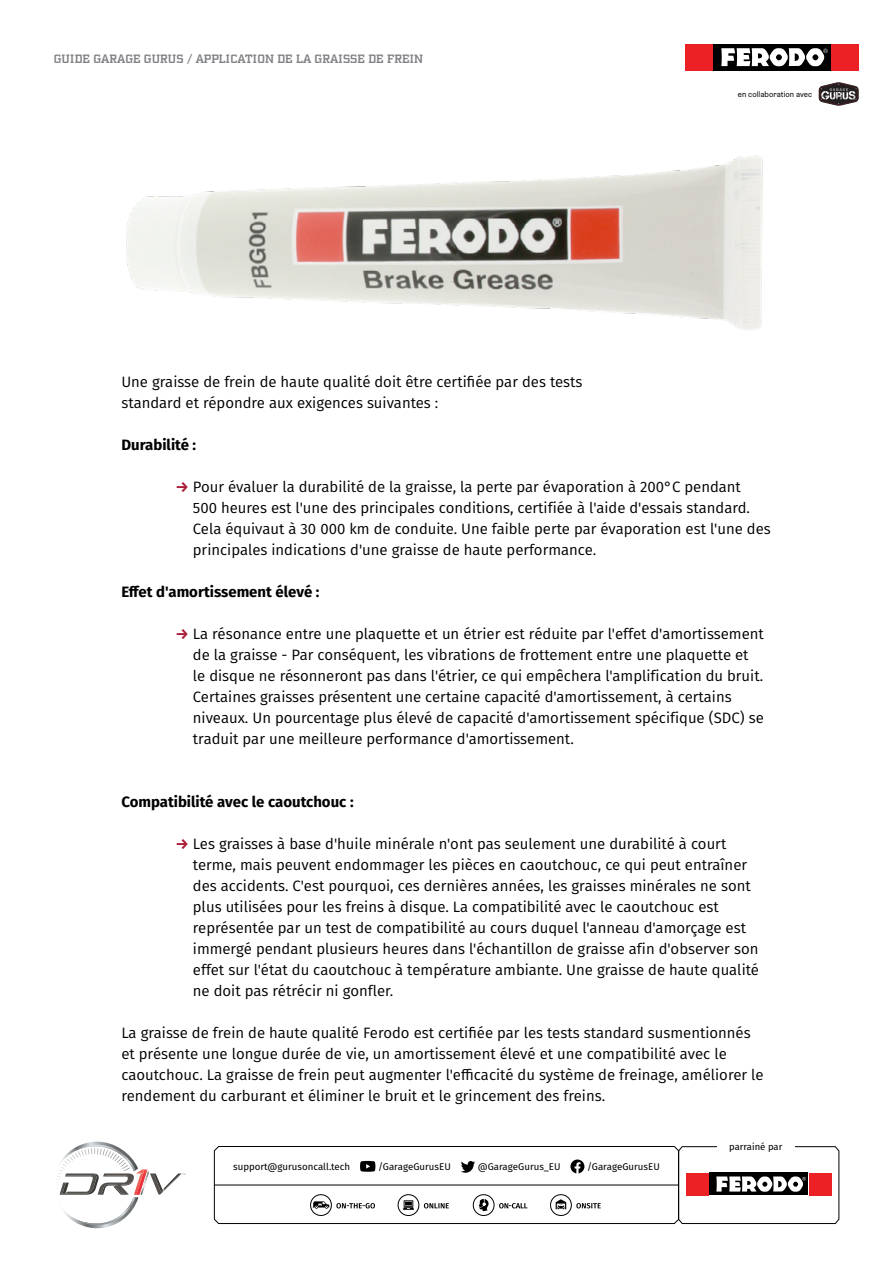
<style>
.page{position:relative;width:893px;height:1263px;background:#fff}
.page>*{position:absolute;margin:0;border:0;box-sizing:border-box;transform-origin:0 0}
.t1{font:15px/21px "Fira Sans";color:#000}
.t2{font:700 15px "Fira Sans";color:#000}
.t3{font:500 12px "PF Synch Pro";color:#808285}
.t4{font:9.75px "Fira Sans";color:#000}
.t5{font:9.6px "Fira Sans";color:#000}
.t6{font:7.95px "Graebenbach";letter-spacing:.01em;color:#000}
.s1{font-weight:700;color:#ab1c38}
</style>
<div class="page">
<svg style="left:819px;top:82px;width:40px;height:24px"></svg>
<svg style="left:685px;top:44px;width:174px;height:27px"></svg>
<div style="left:713px;top:44px;width:117px;height:26px;background:#000"></div>
<div style="left:685px;top:44px;width:27px;height:26px;background:#eb2126"></div>
<div style="left:831px;top:44px;width:27px;height:26px;background:#eb2126"></div>
<svg style="left:721px;top:48px;width:107px;height:18px"></svg>
<svg style="left:56px;top:1142px;width:129px;height:86px"></svg>
<svg style="left:214px;top:1146px;width:626px;height:78px"></svg>
<img style="left:126px;top:155px;width:637px;height:175px">
<p class="t3" style="left:54px;top:51px;width:371px">GUIDE GARAGE GURUS / APPLICATION DE LA GRAISSE DE FREIN</p>
<p class="t6" style="left:738px;top:89px;width:76px">en collaboration avec</p>
<p class="t1" style="left:121px;top:371px;width:463px">Une graisse de frein de haute qualité doit être certifiée par des tests standard et répondre aux exigences suivantes :</p>
<p class="t2" style="left:121px;top:433px;width:76px">Durabilité :</p>
<p class="t1" style="left:193px;top:476px;width:579px;text-indent:-18px"><span class="s1">→</span> Pour évaluer la durabilité de la graisse, la perte par évaporation à 200°C pendant<br>500 heures est l'une des principales conditions, certifiée à l'aide d'essais standard.<br>Cela équivaut à 30 000 km de conduite. Une faible perte par évaporation est l'une des principales indications d'une graisse de haute performance.</p>
<p class="t2" style="left:121px;top:580px;width:200px">Effet d'amortissement élevé :</p>
<p class="t1" style="left:193px;top:623px;width:572px;text-indent:-18px"><span class="s1">→</span> La résonance entre une plaquette et un étrier est réduite par l'effet d'amortissement de la graisse - Par conséquent, les vibrations de frottement entre une plaquette et le disque ne résonneront pas dans l'étrier, ce qui empêchera l'amplification du bruit.<br>Certaines graisses présentent une certaine capacité d'amortissement, à certains niveaux. Un pourcentage plus élevé de capacité d'amortissement spécifique (SDC) se traduit par une meilleure performance d'amortissement.</p>
<p class="t2" style="left:121px;top:790px;width:234px">Compatibilité avec le caoutchouc :</p>
<p class="t1" style="left:193px;top:833px;width:568px;text-indent:-18px"><span class="s1">→</span> Les graisses à base d'huile minérale n'ont pas seulement une durabilité à court terme, mais peuvent endommager les pièces en caoutchouc, ce qui peut entraîner des accidents. C'est pourquoi, ces dernières années, les graisses minérales ne sont plus utilisées pour les freins à disque. La compatibilité avec le caoutchouc est représentée par un test de compatibilité au cours duquel l'anneau d'amorçage est immergé pendant plusieurs heures dans l'échantillon de graisse afin d'observer son effet sur l'état du caoutchouc à température ambiante. Une graisse de haute qualité ne doit pas rétrécir ni gonfler.</p>
<p class="t1" style="left:121px;top:1022px;width:644px">La graisse de frein de haute qualité Ferodo est certifiée par les tests standard susmentionnés et présente une longue durée de vie, un amortissement élevé et une compatibilité avec le caoutchouc. La graisse de frein peut augmenter l'efficacité du système de freinage, améliorer le rendement du carburant et éliminer le bruit et le grincement des freins.</p>
<p class="t4" style="left:233px;top:1159px;width:118px">support@gurusoncall.tech</p>
<p class="t4" style="left:378px;top:1159px;width:74px">/GarageGurusEU</p>
<p class="t4" style="left:478px;top:1159px;width:84px">@GarageGurus_EU</p>
<p class="t4" style="left:587px;top:1159px;width:74px">/GarageGurusEU</p>
<p class="t5" style="left:729px;top:1140px;width:55px">parrainé par</p>
</div>
